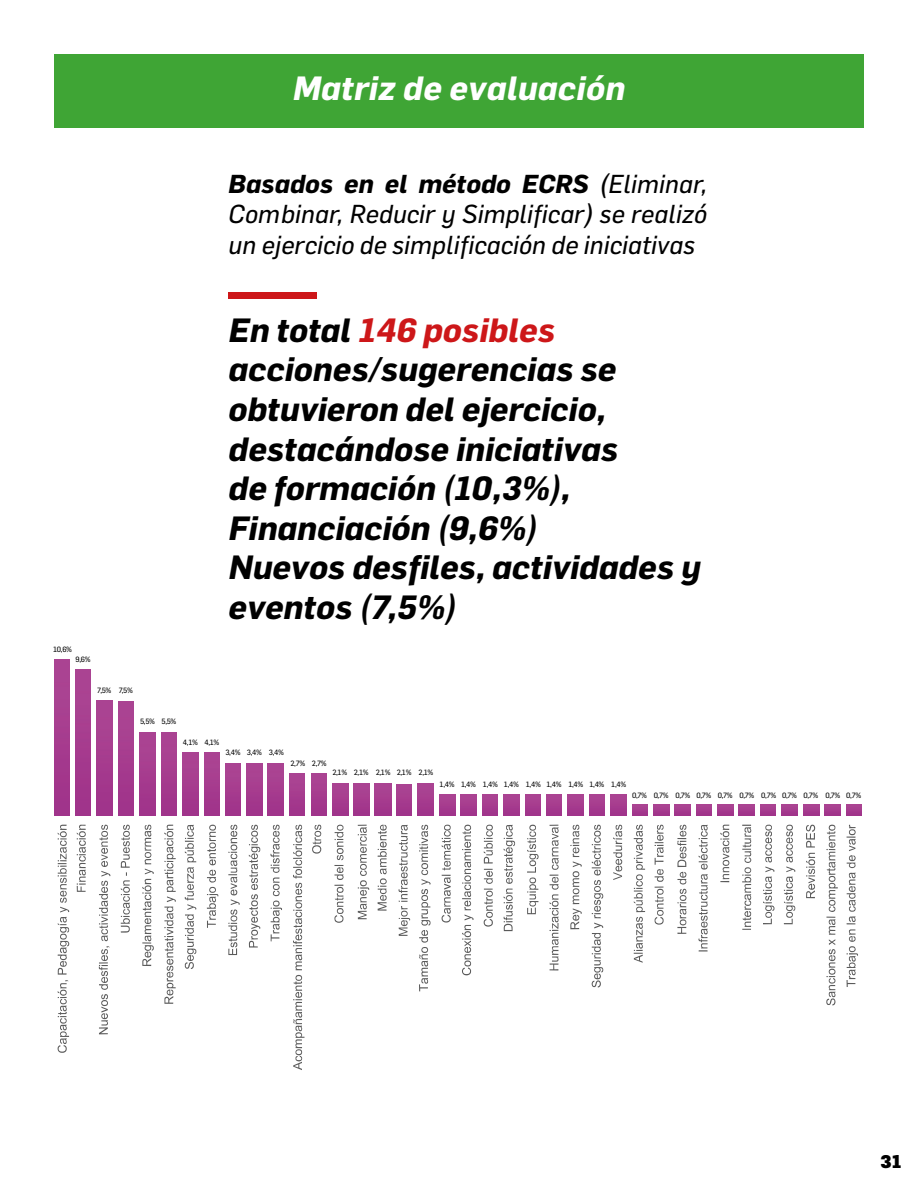
<style>
.page{position:relative;width:918px;height:1188px;background:#fff}
.page>*{position:absolute;margin:0;border:0;box-sizing:border-box;transform-origin:0 0}
.t1{font:italic 700 33px/39.6px "Flama";color:#000}
.t2{font:italic 700 33px "Flama";letter-spacing:.01em;color:#fff}
.t3{font:italic 25.5px/30.6px "Flama";color:#000;text-align:justify}
.t4{font:900 18px "Flama";color:#000}
.t5{font:7.5px "Flama";color:#000}
.s1{font-weight:700}
.s2{color:#cd1719}
</style>
<div class="page">
<div style="left:54px;top:54px;width:810px;height:74px;background:#3fa535"></div>
<div style="left:229px;top:292px;width:88px;height:6px;background:#cd1719"></div>
<img style="left:54px;top:660px;width:15px;height:155px">
<div style="left:76px;top:670px;width:15px;height:145px;background:#a63c8e"></div>
<div style="left:97px;top:701px;width:16px;height:115px;background:#a63c8e"></div>
<img style="left:118px;top:701px;width:16px;height:114px">
<img style="left:140px;top:732px;width:15px;height:83px">
<img style="left:161px;top:732px;width:16px;height:83px">
<img style="left:182px;top:753px;width:16px;height:63px">
<img style="left:204px;top:753px;width:15px;height:62px">
<img style="left:225px;top:763px;width:16px;height:53px">
<img style="left:247px;top:763px;width:15px;height:52px">
<img style="left:268px;top:763px;width:16px;height:53px">
<img style="left:290px;top:774px;width:15px;height:41px">
<img style="left:311px;top:774px;width:15px;height:41px">
<img style="left:332px;top:784px;width:16px;height:32px">
<img style="left:354px;top:784px;width:16px;height:32px">
<img style="left:375px;top:784px;width:16px;height:32px">
<img style="left:397px;top:784px;width:15px;height:31px">
<img style="left:418px;top:784px;width:16px;height:32px">
<img style="left:439px;top:794px;width:16px;height:22px">
<img style="left:461px;top:794px;width:16px;height:22px">
<img style="left:482px;top:795px;width:15px;height:20px">
<img style="left:503px;top:794px;width:16px;height:22px">
<img style="left:525px;top:795px;width:15px;height:20px">
<img style="left:547px;top:795px;width:15px;height:20px">
<img style="left:568px;top:794px;width:16px;height:22px">
<img style="left:589px;top:794px;width:16px;height:22px">
<img style="left:611px;top:795px;width:15px;height:20px">
<img style="left:632px;top:805px;width:16px;height:10px">
<img style="left:653px;top:805px;width:16px;height:11px">
<img style="left:675px;top:805px;width:15px;height:10px">
<img style="left:696px;top:805px;width:16px;height:10px">
<img style="left:718px;top:805px;width:15px;height:10px">
<img style="left:739px;top:805px;width:16px;height:11px">
<img style="left:761px;top:805px;width:15px;height:10px">
<img style="left:782px;top:805px;width:16px;height:11px">
<img style="left:803px;top:805px;width:16px;height:11px">
<img style="left:825px;top:805px;width:15px;height:11px">
<img style="left:846px;top:805px;width:15px;height:10px">
<svg style="left:58px;top:825px;width:11px;height:228px"></svg>
<svg style="left:77px;top:825px;width:9px;height:67px"></svg>
<svg style="left:99px;top:825px;width:11px;height:209px"></svg>
<svg style="left:121px;top:825px;width:9px;height:108px"></svg>
<svg style="left:142px;top:825px;width:12px;height:141px"></svg>
<svg style="left:164px;top:825px;width:12px;height:179px"></svg>
<svg style="left:185px;top:825px;width:11px;height:144px"></svg>
<svg style="left:207px;top:825px;width:11px;height:103px"></svg>
<svg style="left:228px;top:825px;width:12px;height:130px"></svg>
<svg style="left:249px;top:825px;width:11px;height:123px"></svg>
<svg style="left:270px;top:825px;width:12px;height:116px"></svg>
<svg style="left:293px;top:825px;width:11px;height:245px"></svg>
<svg style="left:312px;top:825px;width:9px;height:29px"></svg>
<svg style="left:334px;top:825px;width:10px;height:98px"></svg>
<svg style="left:358px;top:825px;width:11px;height:94px"></svg>
<svg style="left:378px;top:825px;width:9px;height:86px"></svg>
<svg style="left:399px;top:825px;width:11px;height:111px"></svg>
<svg style="left:419px;top:825px;width:12px;height:166px"></svg>
<svg style="left:442px;top:825px;width:9px;height:98px"></svg>
<svg style="left:462px;top:825px;width:12px;height:150px"></svg>
<svg style="left:484px;top:825px;width:9px;height:102px"></svg>
<svg style="left:504px;top:825px;width:11px;height:106px"></svg>
<svg style="left:527px;top:825px;width:12px;height:89px"></svg>
<svg style="left:550px;top:825px;width:9px;height:146px"></svg>
<svg style="left:570px;top:825px;width:12px;height:104px"></svg>
<svg style="left:592px;top:825px;width:11px;height:163px"></svg>
<svg style="left:613px;top:825px;width:9px;height:55px"></svg>
<svg style="left:634px;top:825px;width:11px;height:138px"></svg>
<svg style="left:654px;top:825px;width:10px;height:100px"></svg>
<svg style="left:677px;top:825px;width:9px;height:109px"></svg>
<svg style="left:698px;top:825px;width:10px;height:126px"></svg>
<svg style="left:720px;top:825px;width:9px;height:57px"></svg>
<svg style="left:742px;top:825px;width:9px;height:105px"></svg>
<svg style="left:763px;top:825px;width:11px;height:99px"></svg>
<svg style="left:784px;top:825px;width:11px;height:99px"></svg>
<svg style="left:806px;top:825px;width:9px;height:73px"></svg>
<svg style="left:826px;top:825px;width:12px;height:181px"></svg>
<svg style="left:847px;top:825px;width:11px;height:162px"></svg>
<p class="t2" style="left:293px;top:68px;width:334px">Matriz de evaluación</p>
<p class="t3" style="left:229px;top:168px;width:480px"><span class="s1">Basados en el método ECRS</span> (Eliminar, Combinar, Reducir y Simplificar) se realizó un ejercicio de simplificación de iniciativas</p>
<p class="t5" style="left:53px;top:644px;width:20px">10,6%</p>
<p class="t5" style="left:76px;top:655px;width:17px">9,6%</p>
<p class="t5" style="left:97px;top:686px;width:16px">7,5%</p>
<p class="t5" style="left:119px;top:686px;width:16px">7,5%</p>
<p class="t1" style="left:229px;top:309px;width:474px">En total <span class="s2">146 posibles </span>acciones/sugerencias se obtuvieron del ejercicio, destacándose iniciativas<br>de formación (10,3%),<br>Financiación (9,6%)<br>Nuevos desfiles, actividades y eventos (7,5%)</p>
<p class="t5" style="left:162px;top:717px;width:16px">5,5%</p>
<p class="t5" style="left:140px;top:717px;width:16px">5,5%</p>
<p class="t5" style="left:204px;top:738px;width:17px">4,1%</p>
<p class="t5" style="left:183px;top:738px;width:17px">4,1%</p>
<p class="t5" style="left:247px;top:748px;width:17px">3,4%</p>
<p class="t5" style="left:269px;top:748px;width:17px">3,4%</p>
<p class="t5" style="left:225px;top:748px;width:17px">3,4%</p>
<p class="t5" style="left:312px;top:759px;width:16px">2,7%</p>
<p class="t5" style="left:291px;top:759px;width:16px">2,7%</p>
<p class="t5" style="left:354px;top:767px;width:16px">2,1%</p>
<p class="t5" style="left:376px;top:767px;width:16px">2,1%</p>
<p class="t5" style="left:397px;top:767px;width:16px">2,1%</p>
<p class="t5" style="left:419px;top:767px;width:16px">2,1%</p>
<p class="t5" style="left:332px;top:767px;width:16px">2,1%</p>
<p class="t5" style="left:461px;top:780px;width:17px">1,4%</p>
<p class="t5" style="left:547px;top:780px;width:17px">1,4%</p>
<p class="t5" style="left:483px;top:780px;width:17px">1,4%</p>
<p class="t5" style="left:568px;top:780px;width:17px">1,4%</p>
<p class="t5" style="left:504px;top:780px;width:17px">1,4%</p>
<p class="t5" style="left:589px;top:780px;width:17px">1,4%</p>
<p class="t5" style="left:526px;top:780px;width:17px">1,4%</p>
<p class="t5" style="left:611px;top:780px;width:17px">1,4%</p>
<p class="t5" style="left:440px;top:780px;width:17px">1,4%</p>
<p class="t5" style="left:632px;top:791px;width:231px">0,7% 0,7% 0,7% 0,7% 0,7% 0,7% 0,7% 0,7% 0,7% 0,7% 0,7%</p>
<p class="t4" style="left:881px;top:1150px;width:22px">31</p>
</div>
